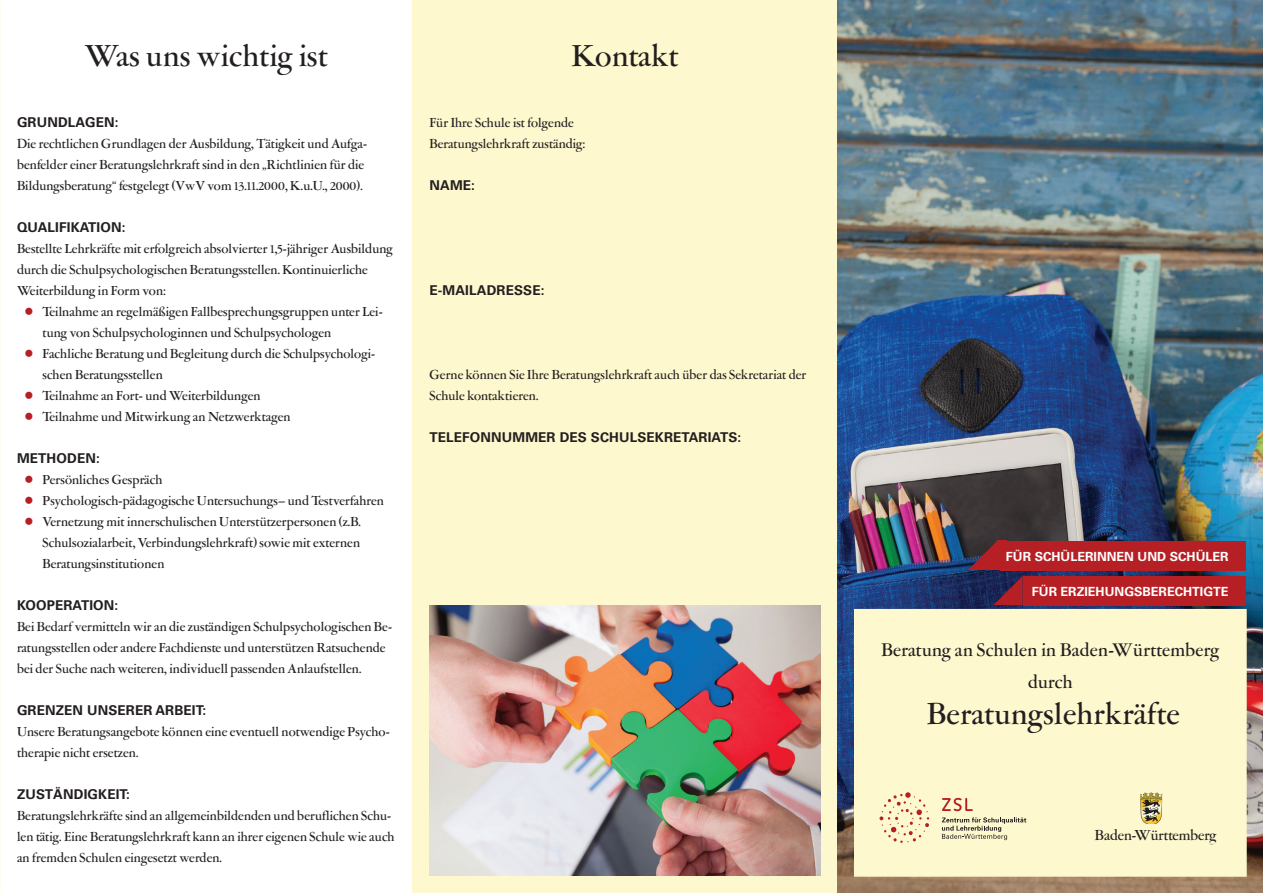
<style>
.page{position:relative;width:1263px;height:893px;background:#fff}
.page>*{position:absolute;margin:0;border:0;box-sizing:border-box;transform-origin:0 0}
.t1{font:500 31.5px "Garamont Amst SH";letter-spacing:.02em;color:#231f20}
.t2{font:500 18.9px/31.5px "Garamont Amst SH";letter-spacing:.02em;color:#231f20;text-align:center}
.t3{font:500 15px "Garamont Amst SH";color:#231f20}
.t4{font:500 13.5px/21px "Garamont Amst SH";letter-spacing:.01em;color:#231f20}
.t5{font:700 13.5px "Univers";letter-spacing:.01em;color:#231f20}
.t6{font:700 12.6px "Univers";color:#fff}
.s1{font-size:14.1px;color:#b62024}
</style>
<div class="page">
<div style="left:412px;top:0;width:851px;height:893px;background:#fef8ce"></div>
<img style="left:838px;top:0;width:425px;height:893px">
<div style="left:854px;top:609px;width:393px;height:268px;background:#fef8ce;border:2px solid #fef8ce"></div>
<svg style="left:1142px;top:794px;width:18px;height:28px"></svg>
<div style="left:1139px;top:791px;width:24px;height:34px;border:2px solid #fef8ce"></div>
<svg style="left:879px;top:792px;width:50px;height:51px"></svg>
<svg style="left:942px;top:798px;width:31px;height:13px"></svg>
<svg style="left:942px;top:817px;width:84px;height:23px"></svg>
<img style="left:429px;top:605px;width:392px;height:271px">
<div style="left:1028px;top:576px;width:218px;height:29px;background:#b62024"></div>
<svg style="left:993px;top:576px;width:30px;height:29px"></svg>
<div style="left:1023px;top:576px;width:9px;height:29px;background:#b62024"></div>
<div style="left:1000px;top:541px;width:246px;height:29px;background:#b62024"></div>
<svg style="left:968px;top:541px;width:29px;height:29px"></svg>
<div style="left:997px;top:541px;width:10px;height:29px;background:#b62024"></div>
<h1 class="t1" style="left:85px;top:39px;width:244px">Was uns wichtig ist</h1>
<p class="t5" style="left:17px;top:114px;width:103px">GRUNDLAGEN:</p>
<p class="t4" style="left:17px;top:133px;width:352px">Die rechtlichen Grundlagen der Ausbildung, Tätigkeit und Aufga&shy;benfelder einer Beratungslehrkraft sind in den „Richtlinien für die<br>Bildungsberatung“ festgelegt (VwV vom 13.11.2000, K.u.U., 2000).</p>
<p class="t5" style="left:17px;top:219px;width:110px">QUALIFIKATION:</p>
<p class="t4" style="left:17px;top:238px;width:377px">Bestellte Lehrkräfte mit erfolgreich absolvierter 1,5-jähriger Ausbildung durch die Schulpsychologischen Beratungsstellen. Kontinuierliche<br>Weiterbildung in Form von:</p>
<p class="t4" style="left:43px;top:301px;width:342px;text-indent:-17px"><span class="s1">●</span> Teilnahme an regelmäßigen Fallbesprechungsgruppen unter Lei&shy;tung von Schulpsychologinnen und Schulpsychologen</p>
<p class="t4" style="left:43px;top:343px;width:334px;text-indent:-17px"><span class="s1">●</span> Fachliche Beratung und Begleitung durch die Schulpsychologi&shy;schen Beratungsstellen</p>
<p class="t4" style="left:26px;top:385px;width:237px"><span class="s1">●</span> Teilnahme an Fort- und Weiterbildungen</p>
<p class="t4" style="left:26px;top:406px;width:267px"><span class="s1">●</span> Teilnahme und Mitwirkung an Netzwerktagen</p>
<p class="t5" style="left:17px;top:450px;width:84px">METHODEN:</p>
<p class="t4" style="left:26px;top:469px;width:138px"><span class="s1">●</span> Persönliches Gespräch</p>
<p class="t4" style="left:26px;top:490px;width:360px"><span class="s1">●</span> Psychologisch-pädagogische Untersuchungs– und Testverfahren</p>
<p class="t4" style="left:43px;top:511px;width:320px;text-align:justify;text-indent:-17px"><span class="s1">●</span> Vernetzung mit innerschulischen Unterstützerpersonen (z.B.<br>Schulsozialarbeit, Verbindungslehrkraft) sowie mit externen Beratungsinstitutionen</p>
<p class="t5" style="left:17px;top:597px;width:103px">KOOPERATION:</p>
<p class="t4" style="left:17px;top:616px;width:377px">Bei Bedarf vermitteln wir an die zuständigen Schulpsychologischen Be&shy;ratungsstellen oder andere Fachdienste und unterstützen Ratsuchende bei der Suche nach weiteren, individuell passenden Anlaufstellen.</p>
<p class="t5" style="left:17px;top:702px;width:191px">GRENZEN UNSERER ARBEIT:</p>
<p class="t4" style="left:17px;top:721px;width:374px">Unsere Beratungsangebote können eine eventuell notwendige Psycho&shy;therapie nicht ersetzen.</p>
<p class="t5" style="left:17px;top:786px;width:114px">ZUSTÄNDIGKEIT:</p>
<p class="t4" style="left:17px;top:805px;width:379px">Beratungslehrkräfte sind an allgemeinbildenden und beruflichen Schu&shy;len tätig. Eine Beratungslehrkraft kann an ihrer eigenen Schule wie auch an fremden Schulen eingesetzt werden.</p>
<h1 class="t1" style="left:572px;top:39px;width:108px">Kontakt</h1>
<p class="t4" style="left:429px;top:112px;width:157px">Für Ihre Schule ist folgende<br>Beratungslehrkraft zuständig:</p>
<p class="t5" style="left:429px;top:177px;width:47px">NAME:</p>
<p class="t5" style="left:429px;top:282px;width:117px">E-MAILADRESSE:</p>
<p class="t4" style="left:429px;top:364px;width:378px">Gerne können Sie Ihre Beratungslehrkraft auch über das Sekretariat der<br>Schule kontaktieren.</p>
<p class="t5" style="left:429px;top:429px;width:313px">TELEFONNUMMER DES SCHULSEKRETARIATS:</p>
<p class="t6" style="left:1006px;top:549px;width:224px">FÜR SCHÜLERINNEN UND SCHÜLER</p>
<p class="t6" style="left:1032px;top:584px;width:198px">FÜ R ERZIEHUNGSBERECHTIGTE</p>
<h2 class="t2" style="left:881px;top:635px;width:339px">Beratung an Schulen in Baden-Württemberg durch</h2>
<h1 class="t1" style="left:927px;top:697px;width:254px">Beratungslehrkräfte</h1>
<p class="t3" style="left:1095px;top:828px;width:123px">Baden-Württemberg</p>
</div>
